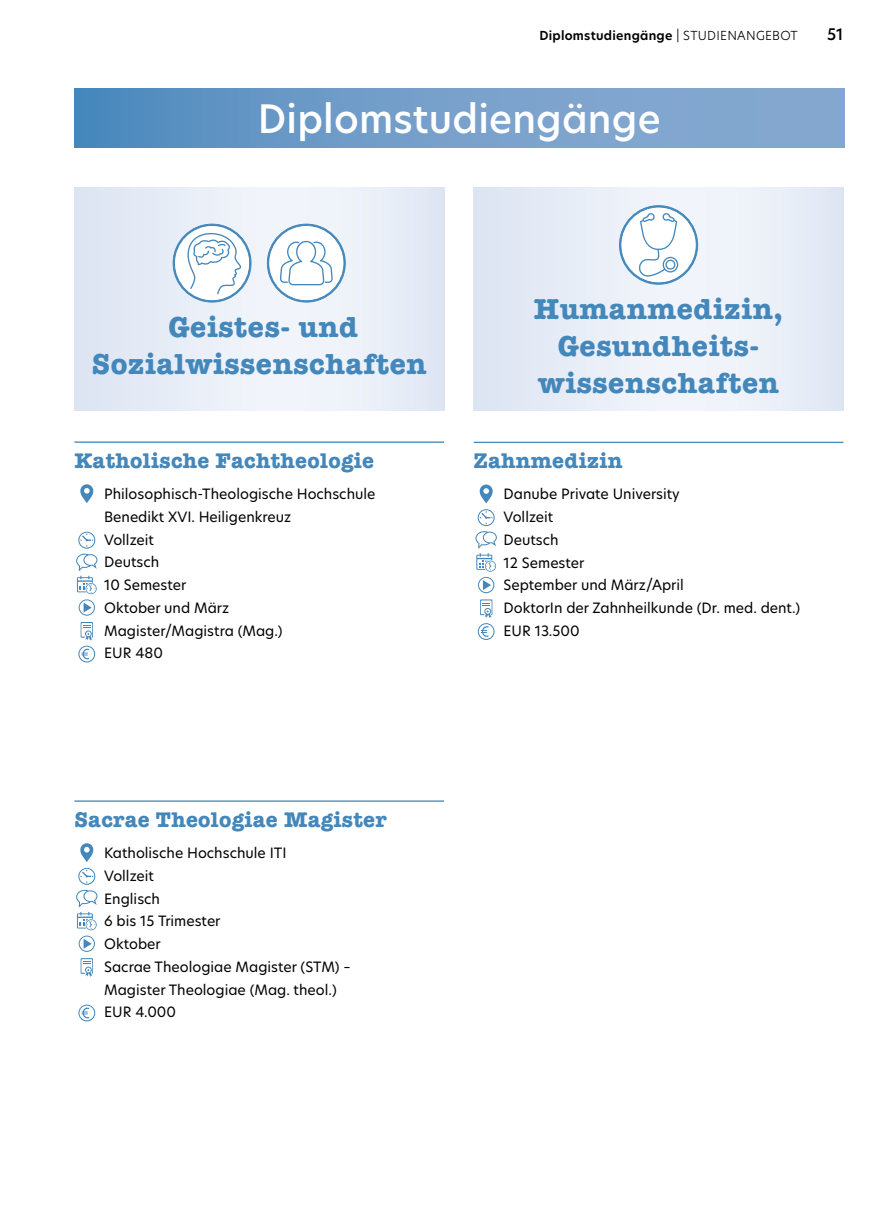
<style>
.page{position:relative;width:893px;height:1216px;background:#fff}
.page>*{position:absolute;margin:0;border:0;box-sizing:border-box;transform-origin:0 0}
.t1{font:500 38.5px "Hero New";letter-spacing:.005em;color:#fff}
.t2{font:700 29.75px/36.8px "American Typewriter";letter-spacing:.02em;color:#4387bb;text-align:center}
.t3{font:700 21.88px "American Typewriter";letter-spacing:.015em;color:#4387bb}
.t4{font:500 15.75px "Hero New";color:#000}
.t5{font:14px/22.8px "Hero New";color:#000}
.t6{font:600 12.25px "Hero New";letter-spacing:.02em;color:#000}
.s1{font-weight:300}
</style>
<div class="page">
<hr style="left:74px;top:441px;width:370px;height:2px;background:#4387bb">
<hr style="left:74px;top:800px;width:370px;height:1px;background:#4387bb">
<div style="left:74px;top:187px;width:370px;height:223px;background:#e8eef7"></div>
<svg style="left:173px;top:224px;width:78px;height:78px"></svg>
<svg style="left:267px;top:224px;width:79px;height:78px"></svg>
<svg style="left:80px;top:484px;width:13px;height:19px"></svg>
<svg style="left:76px;top:531px;width:21px;height:84px"></svg>
<svg style="left:78px;top:622px;width:17px;height:40px"></svg>
<svg style="left:76px;top:843px;width:21px;height:108px"></svg>
<svg style="left:81px;top:958px;width:12px;height:19px"></svg>
<svg style="left:78px;top:1004px;width:17px;height:17px"></svg>
<hr style="left:474px;top:442px;width:369px;height:1px;background:#4387bb">
<div style="left:474px;top:187px;width:369px;height:224px;background:#e9eef7"></div>
<svg style="left:619px;top:205px;width:79px;height:79px"></svg>
<svg style="left:480px;top:484px;width:13px;height:19px"></svg>
<svg style="left:475px;top:509px;width:22px;height:62px"></svg>
<svg style="left:478px;top:577px;width:16px;height:16px"></svg>
<svg style="left:478px;top:599px;width:17px;height:41px"></svg>
<div style="left:74px;top:88px;width:770px;height:60px;background:linear-gradient(to right,#548ec0,#8fadd3)"></div>
<p class="t6" style="left:539px;top:27px;width:260px">Diplomstudiengänge <span class="s1">| STUDIENANGEBOT</span></p>
<p class="t4" style="left:827px;top:23px;width:18px">51</p>
<h1 class="t1" style="left:258px;top:93px;width:404px">Diplomstudiengänge</h1>
<h2 class="t2" style="left:92px;top:307px;width:336px">Geistes- und<br>Sozialwissenschaften</h2>
<h3 class="t3" style="left:74px;top:441px;width:301px">Katholische Fachtheologie</h3>
<p class="t5" style="left:104px;top:482px;width:273px">Philosophisch-Theologische Hochschule<br>Benedikt XVI. Heiligenkreuz<br>Vollzeit<br>Deutsch<br>10 Semester<br>Oktober und März<br>Magister/Magistra (Mag.)<br>EUR 480</p>
<h2 class="t2" style="left:534px;top:289px;width:251px">Humanmedizin,<br>Gesundheits&shy;wissenschaften</h2>
<h3 class="t3" style="left:474px;top:441px;width:150px">Zahnmedizin</h3>
<p class="t5" style="left:503px;top:482px;width:298px">Danube Private University<br>Vollzeit<br>Deutsch<br>12 Semester<br>September und März/April<br>DoktorIn der Zahnheilkunde (Dr. med. dent.)<br>EUR 13.500</p>
<h3 class="t3" style="left:74px;top:800px;width:314px">Sacrae Theologiae Magister</h3>
<p class="t5" style="left:104px;top:841px;width:248px">Katholische Hochschule ITI<br>Vollzeit<br>Englisch<br>6 bis 15 Trimester<br>Oktober<br>Sacrae Theologiae Magister (STM) –<br>Magister Theologiae (Mag. theol.)<br>EUR 4.000</p>
</div>
